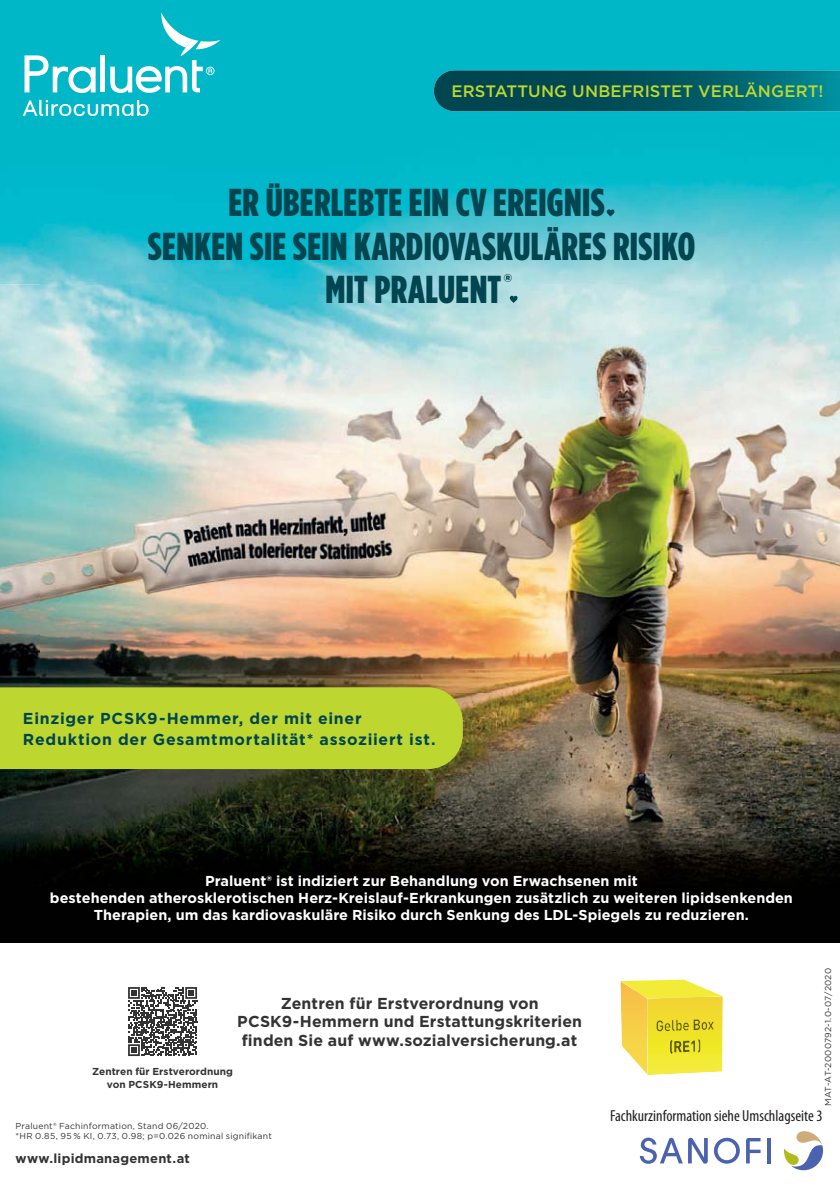
<style>
.page{position:relative;width:840px;height:1190px;background:#fff}
.page>*{position:absolute;margin:0;border:0;box-sizing:border-box;transform-origin:0 0}
.t1{font:900 39px/43.2px "Gotham Condensed";letter-spacing:.01em;color:#00454f;text-align:center}
.t2{font:500 16.6px "Gotham";letter-spacing:.01em;color:#bed730}
.t3{font:condensed 16px "Myriad Pro";color:#231f20}
.t4{font:700 15.8px/18.8px "Gotham";letter-spacing:.005em;color:#333;text-align:center}
.t5{font:700 15.8px/20.8px "Gotham";letter-spacing:.045em;color:#00454f}
.t6{font:700 14.4px/17.2px "Gotham";color:#fff;text-align:center}
.t7{font:700 13px "Gotham";letter-spacing:.015em;color:#333}
.t8{font:700 10px/13px "Gotham";letter-spacing:.005em;color:#333;text-align:center}
.t9{font:8.6px/10px "Gotham";letter-spacing:.025em;color:#333}
</style>
<div class="page">
<img style="left:0;top:285px;width:40px;height:543px">
<img style="left:40px;top:285px;width:800px;height:543px">
<div style="left:0;top:687px;width:463px;height:82px;background:#bed730"></div>
<img style="left:0;top:0;width:840px;height:285px">
<img style="left:0;top:828px;width:840px;height:115px">
<hr style="left:767px;top:1138px;width:4px;height:25px;background:#4b63ae">
<svg style="left:714px;top:1138px;width:26px;height:26px"></svg>
<svg style="left:746px;top:1138px;width:15px;height:25px"></svg>
<svg style="left:640px;top:1138px;width:68px;height:26px"></svg>
<svg style="left:784px;top:1131px;width:39px;height:39px"></svg>
<svg style="left:620px;top:980px;width:103px;height:95px;background:#f1df4e"></svg>
<svg style="left:607px;top:209px;width:8px;height:7px"></svg>
<svg style="left:510px;top:295px;width:8px;height:8px"></svg>
<div style="left:100px;top:56px;width:5px;height:36px;background:#fff"></div>
<svg style="left:25px;top:55px;width:71px;height:38px"></svg>
<svg style="left:110px;top:13px;width:110px;height:80px;background:#30c4d1"></svg>
<svg style="left:23px;top:100px;width:126px;height:16px"></svg>
<img style="left:434px;top:70px;width:406px;height:41px">
<svg style="left:128px;top:987px;width:69px;height:69px"></svg>
<img style="left:670px;top:1025px;width:30px;height:29px">
<p class="t2" style="left:452px;top:86px;width:373px">ERSTATTUNG UNBEFRISTET VERLÄNGERT!</p>
<h1 class="t1" style="left:148px;top:185px;width:549px">ER ÜBERLEBTE EIN CV EREIGNIS<br>SENKEN SIE SEIN KARDIOVASKULÄRES RISIKO<br>MIT PRALUENT-<sup>®</sup></h1>
<p class="t5" style="left:23px;top:708px;width:414px">Einziger PCSK9-Hemmer, der mit einer<br>Reduktion der Gesamtmortalität* assoziiert ist.</p>
<p class="t6" style="left:50px;top:872px;width:744px">Praluent® ist indiziert zur Behandlung von Erwachsenen mit<br>bestehenden atherosklerotischen Herz-Kreislauf-Erkrankungen zusätzlich zu weiteren lipidsenkenden<br>Therapien, um das kardio vaskuläre Risiko durch Senkung des LDL-Spiegels zu reduzieren.</p>
<p class="t4" style="left:237px;top:994px;width:346px">Zentren für Erstverordnung von<br>PCSK9-Hemmern und Erstattungskriterien finden Sie auf www.sozialversicherung.at</p>
<p class="t8" style="left:92px;top:1065px;width:142px">Zentren für Erstverordnung von PCSK9-Hemmern</p>
<p class="t9" style="left:823px;top:1106px;width:139px;rotate:-90deg">MAT-AT-2000792-1.0-07/2020</p>
<p class="t9" style="left:16px;top:1121px;width:258px">Praluent® Fachinformation, Stand 06/2020.<br>*HR 0.85, 95 % KI, 0.73, 0.98; p=0.026 nominal signifikant</p>
<p class="t7" style="left:16px;top:1152px;width:176px">www.lipidmanagement.at</p>
<p class="t3" style="left:610px;top:1106px;width:214px">Fachkurzinformation siehe Umschlagseite 3</p>
</div>
